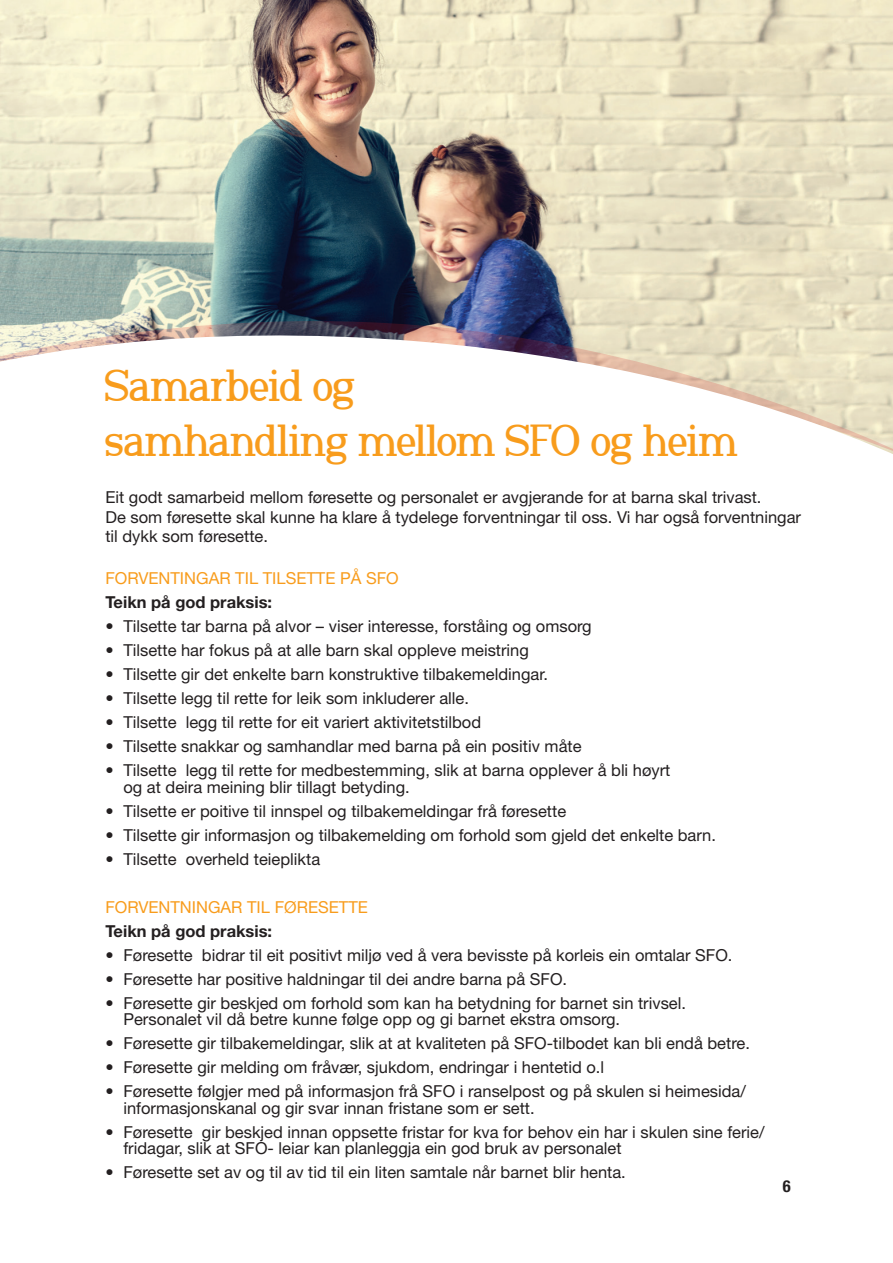
<style>
.page{position:relative;width:893px;height:1263px;background:#fff}
.page>*{position:absolute;margin:0;border:0;box-sizing:border-box;transform-origin:0 0}
.t1{font:45.75px/54.9px "Tinu Road";letter-spacing:-.01em;color:#f89c1c}
.t2{font:16.5px/16.5px "Helvetica Neue";color:#231f20}
.t3{font:16.5px "Helvetica Neue";color:#f89c1c}
.t4{font:700 16.5px "Helvetica Neue";color:#231f20}
.t5{font:700 condensed 16.5px "Helvetica Neue";color:#231f20}
</style>
<div class="page">
<img style="left:0;top:0;width:892px;height:303px">
<svg style="left:0;top:303px;width:893px;height:4px;background:#909897"></svg>
<svg style="left:0;top:307px;width:893px;height:147px"></svg>
<h1 class="t1" style="left:105px;top:357px;width:634px">Samarbeid og<br>samhandling mellom SFO og heim</h1>
<p class="t2" style="left:105px;top:487px;width:697px;line-height:19.5px">Eit godt samarbeid mellom føresette og personalet er avgjerande for at barna skal trivast.<br>De som føresette skal kunne ha klare å tydelege forventningar til oss. Vi har også forventningar til dykk som føresette.</p>
<p class="t3" style="left:105px;top:568px;width:295px">FORVENTINGAR TIL TILSETTE PÅ SFO</p>
<p class="t4" style="left:105px;top:592px;width:168px">Teikn på god praksis:</p>
<p class="t2" style="left:105px;top:618px;width:488px">• Tilsette tar barna på alvor – viser interesse, forståing og omsorg</p>
<p class="t2" style="left:105px;top:642px;width:425px">• Tilsette har fokus på at alle barn skal oppleve meistring</p>
<p class="t2" style="left:105px;top:666px;width:444px">• Tilsette gir det enkelte barn konstruktive tilbakemeldingar.</p>
<p class="t2" style="left:105px;top:690px;width:365px">• Tilsette legg til rette for leik som inkluderer alle.</p>
<p class="t2" style="left:105px;top:714px;width:377px">• Tilsette legg til rette for eit variert aktivitetstilbod</p>
<p class="t2" style="left:105px;top:738px;width:478px">• Tilsette snakkar og samhandlar med barna på ein positiv måte</p>
<p class="t2" style="left:123px;top:762px;width:549px;text-indent:-18px">• Tilsette legg til rette for medbestemming, slik at barna opplever å bli høyrt og at deira meining blir tillagt betyding.</p>
<p class="t2" style="left:105px;top:802px;width:462px">• Tilsette er poitive til innspel og tilbakemeldingar frå føresette</p>
<p class="t2" style="left:105px;top:826px;width:612px">• Tilsette gir informasjon og tilbakemelding om forhold som gjeld det enkelte barn.</p>
<p class="t2" style="left:105px;top:850px;width:216px">• Tilsette overheld teieplikta</p>
<p class="t3" style="left:105px;top:897px;width:264px">FORVENTNINGAR TIL FØRESETTE</p>
<p class="t4" style="left:105px;top:921px;width:168px">Teikn på god praksis:</p>
<p class="t2" style="left:105px;top:946px;width:629px">• Føresette bidrar til eit positivt miljø ved å vera bevisste på korleis ein omtalar SFO.</p>
<p class="t2" style="left:105px;top:970px;width:463px">• Føresette har positive haldningar til dei andre barna på SFO.</p>
<p class="t2" style="left:123px;top:994px;width:564px;text-indent:-18px">• Føresette gir beskjed om forhold som kan ha betydning for barnet sin trivsel.<br>Personalet vil då betre kunne følge opp og gi barnet ekstra omsorg.</p>
<p class="t2" style="left:105px;top:1035px;width:646px">• Føresette gir tilbakemeldingar, slik at at kvaliteten på SFO-tilbodet kan bli endå betre.</p>
<p class="t2" style="left:105px;top:1059px;width:500px">• Føresette gir melding om fråvær, sjukdom, endringar i hentetid o.l</p>
<p class="t2" style="left:123px;top:1083px;width:624px;text-indent:-18px">• Føresette følgjer med på informasjon frå SFO i ranselpost og på skulen si heimesida/ informasjonskanal og gir svar innan fristane som er sett.</p>
<p class="t2" style="left:123px;top:1123px;width:643px;text-indent:-18px">• Føresette gir beskjed innan oppsette fristar for kva for behov ein har i skulen sine ferie/ fridagar, slik at SFO- leiar kan planleggja ein god bruk av personalet</p>
<p class="t2" style="left:105px;top:1164px;width:522px">• Føresette set av og til av tid til ein liten samtale når barnet blir henta.</p>
<p class="t5" style="left:783px;top:1175px;width:9px">6</p>
</div>
